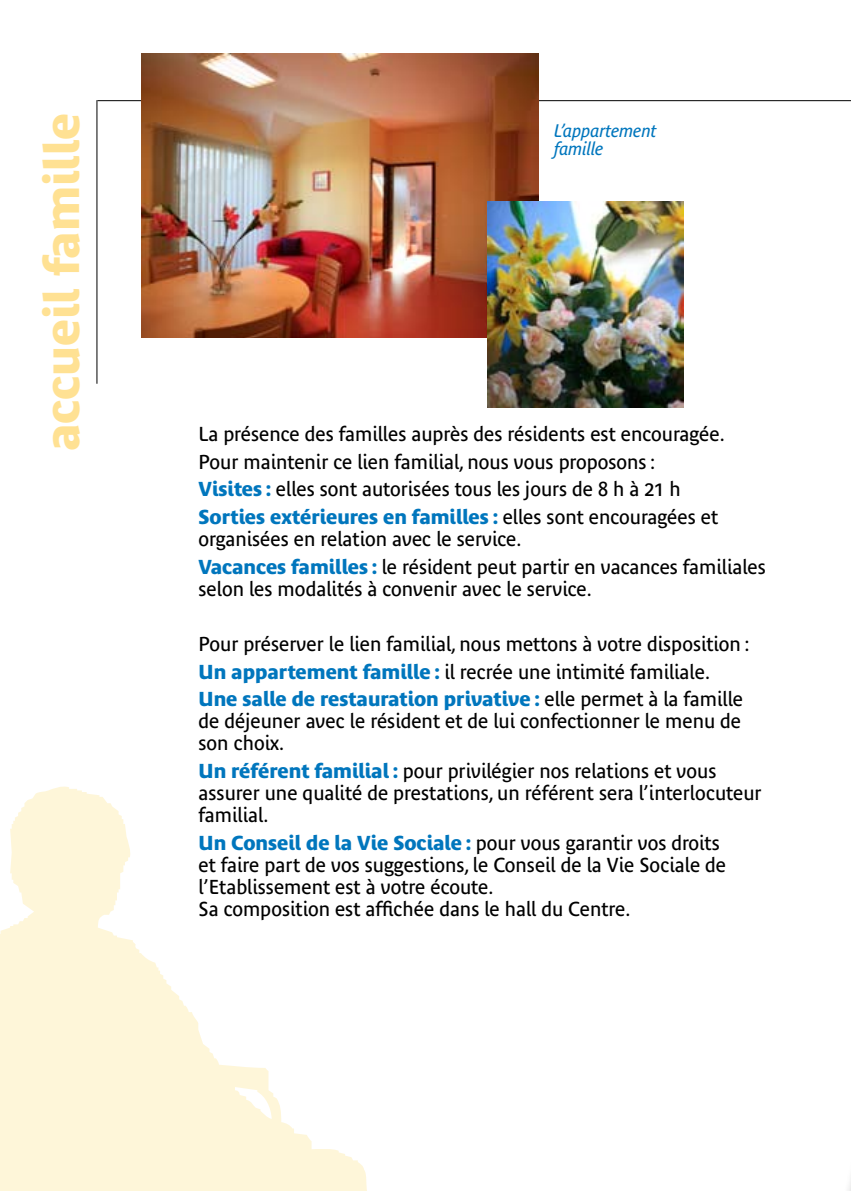
<style>
.page{position:relative;width:851px;height:1191px;background:#fff}
.page>*{position:absolute;margin:0;border:0;box-sizing:border-box;transform-origin:0 0}
.t1{font:700 48px "Bienvenue";color:#ffe193}
.t2{font:20px/27.6px "Bienvenue";color:#000}
.t3{font:italic 18px/18px "Bienvenue";color:#0076bd}
.s1{font-weight:700;color:#0076bd}
</style>
<div class="page">
<hr style="left:97px;top:100px;width:753px;height:1px;background:#000">
<hr style="left:96px;top:100px;width:1px;height:284px;background:#000">
<svg style="left:0;top:786px;width:367px;height:405px;fill:#fef6d9"></svg>
<div style="left:840px;top:0;width:10px;height:1191px;background:#fff"></div>
<img style="left:142px;top:54px;width:397px;height:283px">
<img style="left:488px;top:201px;width:195px;height:206px">
<h1 class="t1" style="left:34px;top:451px;width:339px;rotate:-90deg">accueil famille</h1>
<p class="t3" style="left:554px;top:122px;width:104px">L’appartement famille</p>
<p class="t2" style="left:198px;top:420px;width:527px">La présence des familles auprès des résidents est encouragée.<br>Pour maintenir ce lien familial, nous vous proposons :<br><span class="s1">Visites :</span> elles sont autorisées tous les jours de 8 h à 21 h <span class="s1">Sorties extérieures en familles :</span> elles sont encouragées et</p>
<p class="t2" style="left:198px;top:525px;width:568px">organisées en relation avec le service.<br><span class="s1">Vacances familles :</span> le résident peut partir en vacances familiales</p>
<p class="t2" style="left:198px;top:575px;width:394px">selon les modalités à convenir avec le service.</p>
<p class="t2" style="left:198px;top:630px;width:552px">Pour préserver le lien familial, nous mettons à votre disposition :<br><span class="s1">Un appartement famille :</span> il recrée une intimité familiale.<br><span class="s1">Une salle de restauration privative :</span> elle permet à la famille</p>
<p class="t2" style="left:198px;top:710px;width:544px;line-height:22px">de déjeuner avec le résident et de lui confectionner le menu de son choix.</p>
<p class="t2" style="left:198px;top:760px;width:564px;line-height:22px"><span class="s1">Un référent familial :</span> pour privilégier nos relations et vous assurer une qualité de prestations, un référent sera l’interlocuteur familial.</p>
<p class="t2" style="left:198px;top:831px;width:529px;line-height:22px"><span class="s1">Un Conseil de la Vie Sociale :</span> pour vous garantir vos droits et faire part de vos suggestions, le Conseil de la Vie Sociale de l’Etablissement est à votre écoute.<br>Sa composition est affichée dans le hall du Centre.</p>
</div>
